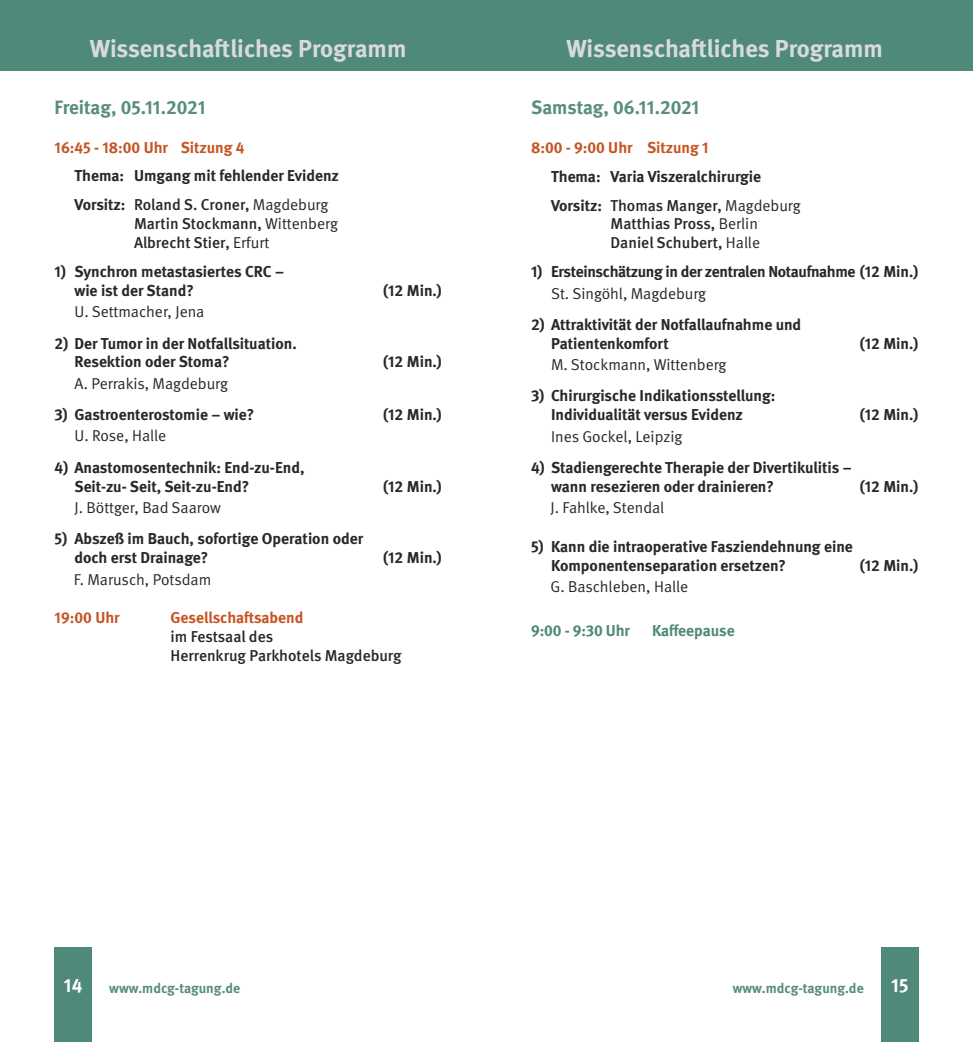
<style>
.page{position:relative;width:973px;height:1042px;background:#fff}
.page>*{position:absolute;margin:0;border:0;box-sizing:border-box;transform-origin:0 0}
.t1{font:700 24.5px "DGUV Meta";color:#d9dadb}
.t2{font:700 19.25px "DGUV Meta";color:#598e7f}
.t3{font:700 19.25px "DGUV Meta";color:#fff}
.t4{font:700 15.75px/18.9px "DGUV Meta";color:#282829}
.t5{font:15.75px "DGUV Meta";color:#282829}
.t6{font:500 15.75px/18.9px "DGUV Meta";color:#282829}
.t7{font:700 15.75px "DGUV Meta";color:#c55524}
.t8{font:700 15.75px "DGUV Meta";letter-spacing:-.02em;color:#282829}
.t9{font:700 15.75px "DGUV Meta";letter-spacing:-.005em;color:#4f8979}
.t10{font:700 14px "DGUV Meta";color:#598e7f}
.s1{font-weight:500}
.s2{font-weight:400}
</style>
<div class="page">
<div style="left:0;top:0;width:972px;height:71px;background:#4f8979"></div>
<div style="left:55px;top:947px;width:37px;height:95px;background:#4f8979"></div>
<div style="left:881px;top:947px;width:37px;height:95px;background:#4f8979"></div>
<h1 class="t1" style="left:90px;top:34px;width:318px">Wissenschaftliches Programm</h1>
<h1 class="t1" style="left:566px;top:34px;width:318px">Wissenschaftliches Programm</h1>
<p class="t2" style="left:55px;top:96px;width:152px">Freitag, 05.11.2021</p>
<p class="t7" style="left:55px;top:138px;width:191px">16:45 - 18:00 Uhr Sitzung 4</p>
<p class="t4" style="left:74px;top:162px;width:266px;line-height:28.9px">Thema: Umgang mit fehlender Evidenz<br>Vorsitz: <span class="s1">Roland S. Croner,</span> <span class="s2">Magdeburg</span></p>
<p class="t6" style="left:134px;top:215px;width:205px">Martin Stockmann, <span class="s2">Wittenberg<br></span>Albrecht Stier, <span class="s2">Erfurt</span></p>
<p class="t4" style="left:74px;top:262px;width:211px;text-indent:-20px">1) Synchron metastasiertes CRC – wie ist der Stand?</p>
<p class="t2" style="left:531px;top:96px;width:170px">Samstag, 06.11.2021</p>
<p class="t7" style="left:531px;top:138px;width:179px">8:00 - 9:00 Uhr Sitzung 1</p>
<p class="t4" style="left:551px;top:162px;width:251px;line-height:28.9px">Thema: Varia Viszeralchirurgie<br>Vorsitz: <span class="s1">Thomas Manger,</span> <span class="s2">Magdeburg</span></p>
<p class="t6" style="left:610px;top:215px;width:151px">Matthias Pross, <span class="s2">Berlin<br></span>Daniel Schubert, <span class="s2">Halle</span></p>
<p class="t8" style="left:531px;top:262px;width:388px">1) Ersteinschätzung in der zentralen Notaufnahme (12 Min.)</p>
<p class="t5" style="left:551px;top:284px;width:157px">St. Singöhl, Magdeburg</p>
<p class="t4" style="left:551px;top:315px;width:252px;text-indent:-20px">2) Attraktivität der Notfallaufnahme und<br>Patientenkomfort</p>
<p class="t4" style="left:383px;top:281px;width:60px">(12 Min.)</p>
<p class="t5" style="left:74px;top:303px;width:131px">U. Settmacher, Jena</p>
<p class="t4" style="left:74px;top:334px;width:224px;text-indent:-20px">2) Der Tumor in der Notfallsituation.<br>Resektion oder Stoma?</p>
<p class="t4" style="left:859px;top:334px;width:60px">(12 Min.)</p>
<p class="t4" style="left:383px;top:353px;width:60px">(12 Min.)</p>
<p class="t5" style="left:551px;top:355px;width:177px">M. Stockmann, Wittenberg</p>
<p class="t4" style="left:551px;top:387px;width:226px;text-indent:-20px">3) Chirurgische Indikationsstellung:<br>Individualität versus Evidenz</p>
<p class="t5" style="left:74px;top:374px;width:155px">A. Perrakis, Magdeburg</p>
<p class="t4" style="left:55px;top:406px;width:201px">3) Gastroenterostomie – wie?</p>
<p class="t4" style="left:383px;top:406px;width:60px">(12 Min.)</p>
<p class="t5" style="left:74px;top:427px;width:93px">U. Rose, Halle</p>
<p class="t4" style="left:74px;top:458px;width:231px;text-indent:-20px">4) Anastomosentechnik: End-zu-End,<br>Seit-zu- Seit, Seit-zu-End?</p>
<p class="t4" style="left:859px;top:406px;width:60px">(12 Min.)</p>
<p class="t5" style="left:551px;top:427px;width:133px">Ines Gockel, Leipzig</p>
<p class="t4" style="left:551px;top:458px;width:302px;text-indent:-20px">4) Stadiengerechte Therapie der Divertikulitis – wann resezieren oder drainieren?</p>
<p class="t4" style="left:383px;top:477px;width:60px">(12 Min.)</p>
<p class="t4" style="left:859px;top:477px;width:60px">(12 Min.)</p>
<p class="t5" style="left:74px;top:498px;width:148px">J. Böttger, Bad Saarow</p>
<p class="t4" style="left:74px;top:530px;width:290px;text-indent:-20px">5) Abszeß im Bauch, sofortige Operation oder doch erst Drainage?</p>
<p class="t4" style="left:383px;top:549px;width:60px">(12 Min.)</p>
<p class="t5" style="left:74px;top:570px;width:139px">F. Marusch, Potsdam</p>
<p class="t7" style="left:55px;top:608px;width:67px">19:00 Uhr</p>
<p class="t7" style="left:170px;top:608px;width:134px">Gesellschaftsabend</p>
<p class="t6" style="left:170px;top:628px;width:232px">im Festsaal des<br>Herrenkrug Parkhotels Magdeburg</p>
<p class="t5" style="left:550px;top:499px;width:115px">J. Fahlke, Stendal</p>
<p class="t4" style="left:551px;top:537px;width:303px;text-indent:-20px">5) Kann die intraoperative Fasziendehnung eine<br>Komponentenseparation ersetzen?</p>
<p class="t4" style="left:859px;top:556px;width:60px">(12 Min.)</p>
<p class="t5" style="left:550px;top:578px;width:139px">G. Baschleben, Halle</p>
<p class="t9" style="left:531px;top:621px;width:100px">9:00 - 9:30 Uhr</p>
<p class="t9" style="left:652px;top:621px;width:84px">Kaffeepause</p>
<p class="t3" style="left:64px;top:974px;width:20px">14</p>
<p class="t10" style="left:109px;top:979px;width:133px">www.mdcg-tagung.de</p>
<p class="t10" style="left:732px;top:979px;width:133px">www.mdcg-tagung.de</p>
<p class="t3" style="left:890px;top:974px;width:19px">15</p>
</div>
